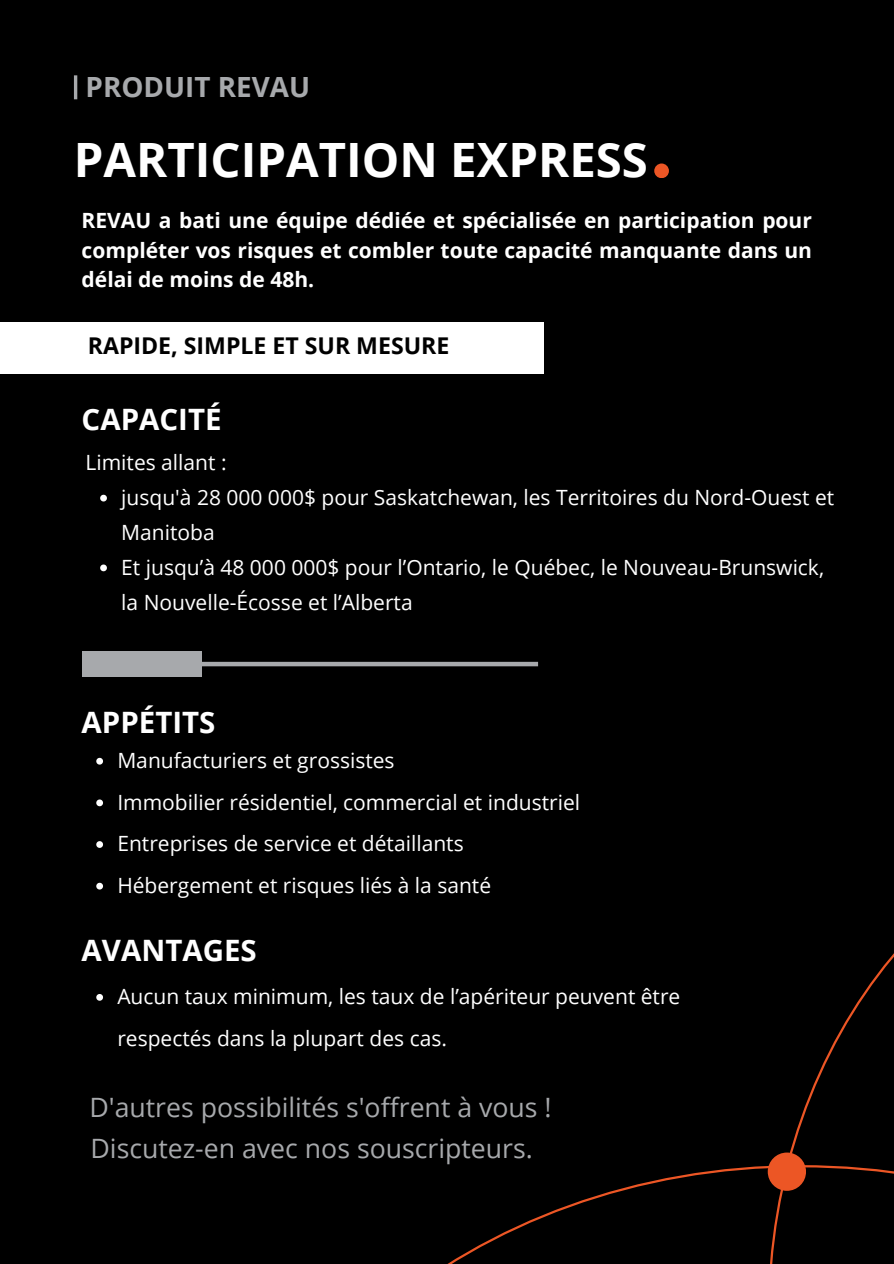
<style>
.page{position:relative;width:894px;height:1264px;background:#fff}
.page>*{position:absolute;margin:0;border:0;box-sizing:border-box;transform-origin:0 0}
.t1{font:700 47.25px "Open Sans";color:#fff}
.t2{font:700 29.4px "Open Sans";color:#fff}
.t3{font:700 27.75px "Open Sans";color:#a7a9ac}
.t4{font:26.7px "Open Sans";color:#a7a9ac}
.t5{font:700 23.1px "Open Sans";color:#000}
.t6{font:21px/34.8px "Open Sans";color:#fff}
.t7{font:700 21px/29.2px "Open Sans";color:#fff;text-align:justify}
</style>
<div class="page">
<div style="left:0;top:0;width:893px;height:1263px;background:#000"></div>
<hr style="left:74px;top:75px;width:3px;height:24px;background:#a7a9ac">
<div style="left:654px;top:163px;width:14px;height:15px;background:#ec5625;border-radius:50%"></div>
<div style="left:0;top:322px;width:543px;height:51px;background:#fff"></div>
<svg style="left:100px;top:495px;width:7px;height:6px"></svg>
<svg style="left:100px;top:564px;width:7px;height:7px"></svg>
<div style="left:82px;top:651px;width:119px;height:25px;background:#a7a9ac"></div>
<hr style="left:162px;top:662px;width:376px;height:4px;background:#a7a9ac">
<svg style="left:790px;top:954px;width:103px;height:211px"></svg>
<svg style="left:449px;top:1165px;width:444px;height:98px"></svg>
<div style="left:767px;top:1152px;width:38px;height:38px;background:#ec5625;border-radius:50%"></div>
<svg style="left:96px;top:757px;width:7px;height:7px"></svg>
<svg style="left:96px;top:799px;width:7px;height:7px"></svg>
<svg style="left:96px;top:841px;width:7px;height:6px"></svg>
<svg style="left:96px;top:882px;width:7px;height:7px"></svg>
<svg style="left:96px;top:994px;width:7px;height:6px"></svg>
<h4 class="t3" style="left:85px;top:67px;width:226px">PRODUIT REVAU</h4>
<h2 class="t1" style="left:74px;top:126px;width:575px">PARTICIPATION EXPRESS</h2>
<p class="t7" style="left:82px;top:205px;width:731px">REVAU a bati une équipe dédiée et spécialisée en participation pour compléter vos risques et combler toute capacité manquante dans un délai de moins de 48h.</p>
<p class="t5" style="left:88px;top:329px;width:363px">RAPIDE, SIMPLE ET SUR MESURE</p>
<h2 class="t2" style="left:82px;top:398px;width:141px">CAPACITÉ</h2>
<h2 class="t6" style="left:85px;top:444px;width:142px">Limites allant :</h2>
<h1 class="t6" style="left:121px;top:479px;width:714px">jusqu'à 28 000 000$ pour Saskatchewan, les Territoires du Nord-Ouest et<br>Manitoba</h1>
<h5 class="t6" style="left:121px;top:549px;width:704px">Et jusqu’à 48 000 000$ pour l’Ontario, le Québec, le Nouveau-Brunswick, la Nouvelle-Écosse et l’Alberta</h5>
<p class="t2" style="left:82px;top:701px;width:135px">APPÉTITS</p>
<p class="t6" style="left:117px;top:742px;width:279px">Manufacturiers et grossistes</p>
<p class="t6" style="left:117px;top:784px;width:464px">Immobilier résidentiel, commercial et industriel</p>
<p class="t6" style="left:117px;top:825px;width:348px">Entreprises de service et détaillants</p>
<p class="t6" style="left:117px;top:867px;width:375px">Hébergement et risques liés à la santé</p>
<h2 class="t2" style="left:82px;top:929px;width:176px">AVANTAGES</h2>
<p class="t6" style="left:117px;top:975px;width:564px;line-height:41.7px">Aucun taux minimum, les taux de l’apériteur peuvent être respectés dans la plupart des cas.</p>
<h3 class="t4" style="left:89px;top:1088px;width:463px">D'autres possibilités s'offrent à vous !</h3>
<h3 class="t4" style="left:90px;top:1129px;width:444px">Discutez-en avec nos souscripteurs.</h3>
</div>
